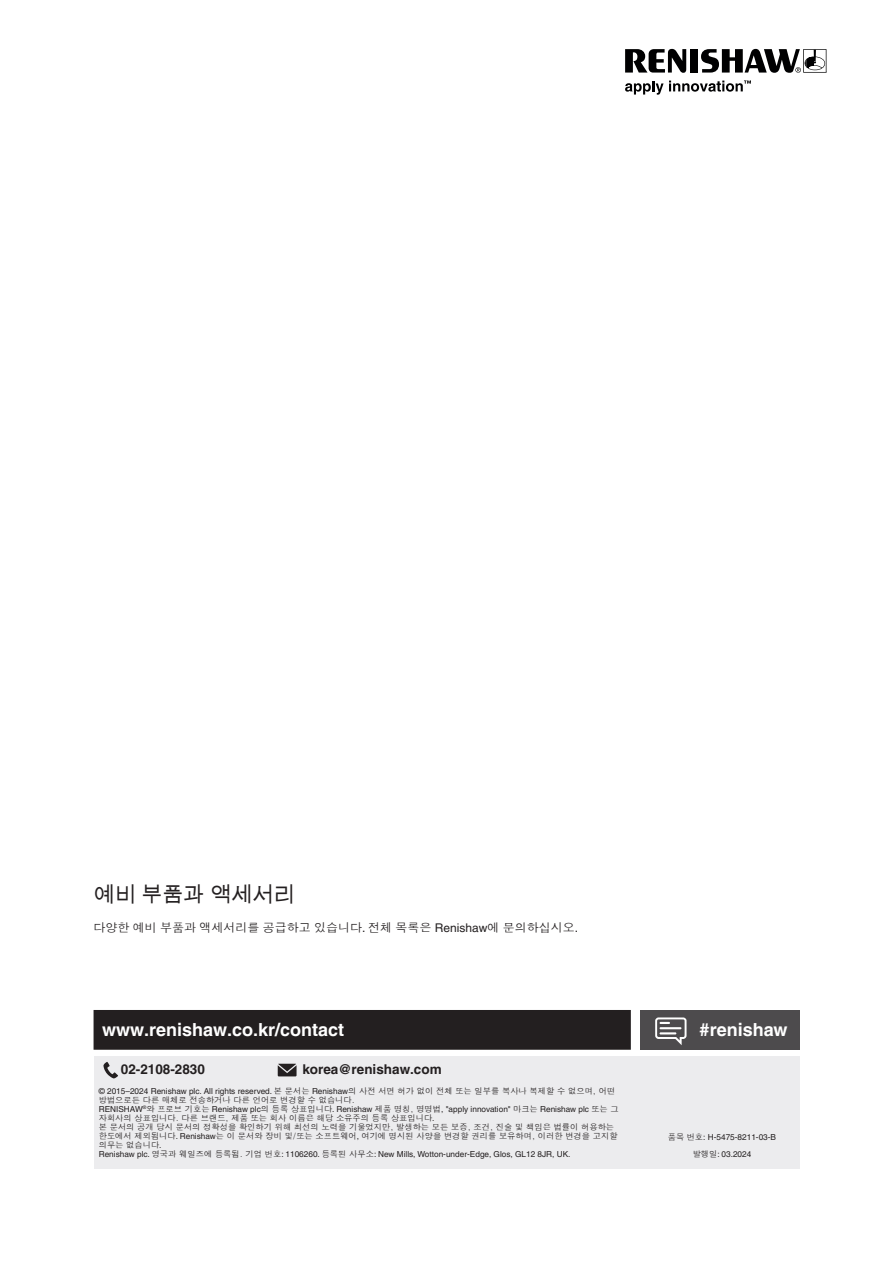
<style>
.page{position:relative;width:893px;height:1263px;background:#fff}
.page>*{position:absolute;margin:0;border:0;box-sizing:border-box;transform-origin:0 0}
.Heading_2__14pt_Bold{font:21px "Arial Unicode MS";color:#231f20}
.back_page_URL_white___hashtag{font:700 18px "Helvetica LT Pro";color:#fff}
.back_page_URL_white___hashtag_flush_righ{font:700 18px "Helvetica LT Pro";color:#fff}
.back_page_contact_details{font:700 13.5px "Helvetica LT Pro";color:#231f20}
._8pt_Body_Text{font:12px "Dotum Che";color:#231f20}
.Disclaimer{font:8.25px/9px "Dotum";color:#231f20}
.Disclaimer-2{font:8.25px "Helvetica LT Pro";color:#231f20}
.Part_No{font:8.25px "Helvetica LT Pro";color:#231f20}
.s1{font-family:"Helvetica LT Pro"}
.s2{font-family:"Dotum"}
.s3{font-family:"Dotum Che"}
</style>
<div class="page">
<div style="left:94px;top:1057px;width:706px;height:112px;background:#ececee"></div>
<svg style="left:103px;top:1062px;width:15px;height:16px"></svg>
<svg style="left:278px;top:1064px;width:19px;height:12px"></svg>
<div style="left:640px;top:1011px;width:160px;height:38px;background:#4d4b4d"></div>
<svg style="left:655px;top:1017px;width:31px;height:28px"></svg>
<div style="left:94px;top:1011px;width:536px;height:38px;background:#231f20"></div>
<div style="left:94px;top:1010px;width:537px;height:40px;border:2px solid #231f20"></div>
<svg style="left:625px;top:49px;width:61px;height:24px"></svg>
<div style="left:690px;top:49px;width:8px;height:24px;background:#000001"></div>
<svg style="left:701px;top:49px;width:125px;height:24px"></svg>
<svg style="left:625px;top:80px;width:126px;height:15px"></svg>
<p class="Heading_2__14pt_Bold" style="left:94px;top:880px;width:202px">예비 부품과 액세서리</p>
<p class="_8pt_Body_Text" style="left:94px;top:921px;width:486px">다양한 예비 부품과 액세서리를 공급하고 있습니다<span class="s1">.</span> 전체 목록은 <span class="s1">Renishaw</span>에 문의하십시오<span class="s1">.</span></p>
<p class="back_page_URL_white___hashtag" style="left:102px;top:1018px;width:244px">www.renishaw.co.kr/contact</p>
<p class="back_page_contact_details" style="left:121px;top:1061px;width:86px">02-2108-2830</p>
<p class="back_page_contact_details" style="left:302px;top:1061px;width:141px">korea@renishaw.com</p>
<p class="Disclaimer" style="left:99px;top:1086px;width:518px"><span class="s1">© 2015–2024 Renishaw plc. All rights reserved.</span> 본 문서는 <span class="s1">Renishaw</span>의 사전 서면 허가 없이 전체 또는 일부를 복사나 복제할 수 없으며, 어떤 방법으로든 다른 매체로 전송하거나 다른 언어로 변경할 수 없습니다.</p>
<p class="Disclaimer" style="left:99px;top:1104px;width:522px"><span class="s1">RENISHAW</span><sup>®</sup>와 프로브 기호는 <span class="s1">Renishaw plc</span>의 등록 상표입니다<span class="s1">. Renishaw</span> 제품 명칭, 명명법<span class="s1">, "apply innovation"</span> 마크는 <span class="s1">Renishaw plc</span> 또는 그 자회사의 상표입니다. 다른 브랜드, 제품 또는 회사 이름은 해당 소유주의 등록 상표입니다<span class="s1">.</span></p>
<p class="Disclaimer" style="left:99px;top:1122px;width:520px">본 문서의 공개 당시 문서의 정확성을 확인하기 위해 최선의 노력을 기울었지만, 발생하는 모든 보증, 조건, 진술 및 책임은 법률이 허용하는 한도에서 제외됩니다<span class="s1">. Renishaw</span>는 이 문서와 장비 및/또는 소프트웨어<span class="s1">,</span> 여기에 명시된 사양을 변경할 권리를 보유하며, 이러한 변경을 고지할 의무는 없습니다<span class="s1">.</span></p>
<p class="Disclaimer-2" style="left:99px;top:1149px;width:473px">Renishaw plc. <span class="s2">영국과 웨일즈에 등록됨. 기업 번호</span>: 1106260. <span class="s2">등록된 사무소</span>: New Mills, Wotton-under-Edge, Glos, GL12 8JR, UK.</p>
<p class="back_page_URL_white___hashtag_flush_righ" style="left:700px;top:1019px;width:89px">#renishaw</p>
<p class="Part_No" style="left:668px;top:1132px;width:110px"><span class="s3">품목 번호</span>: H-5475-8211-03-B</p>
<p class="Part_No" style="left:693px;top:1149px;width:60px"><span class="s3">발행일</span>: 03.2024</p>
</div>
